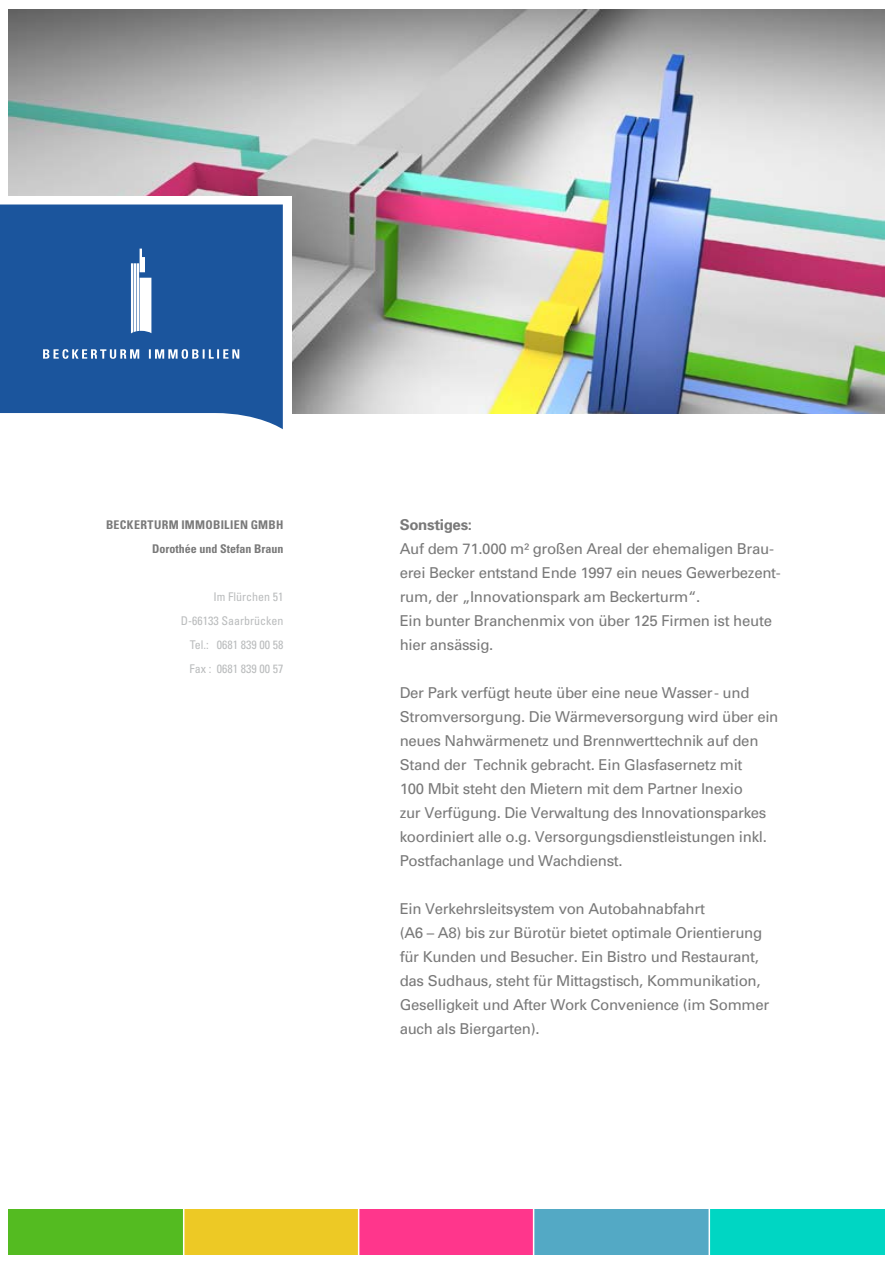
<style>
.page{position:relative;width:893px;height:1263px;background:#fff}
.page>*{position:absolute;margin:0;border:0;box-sizing:border-box;transform-origin:0 0}
.t1{font:15px/24px "Univers";letter-spacing:-.02em;color:#797979}
.t2{font:700 15px "Univers";letter-spacing:-.02em;color:#797979}
.t3{font:condensed 12px/24px "Univers";color:#babcbd;text-align:right}
.t4{font:700 condensed 12px/24px "Univers";color:#797979;text-align:right}
.t5{font:700 condensed 12px "Univers";letter-spacing:.025em;color:#797979}
</style>
<div class="page">
<img style="left:9px;top:9px;width:875px;height:404px">
<div style="left:0;top:196px;width:291px;height:219px;background:#fff"></div>
<div style="left:9px;top:1209px;width:175px;height:46px;background:#54bb21"></div>
<div style="left:184px;top:1209px;width:175px;height:46px;background:#edc925"></div>
<div style="left:359px;top:1209px;width:175px;height:46px;background:#ff368c"></div>
<div style="left:534px;top:1209px;width:175px;height:46px;background:#53a9c5"></div>
<div style="left:709px;top:1209px;width:175px;height:46px;background:#00d6c3"></div>
<hr style="left:183px;top:1206px;width:1px;height:53px;background:#fff">
<hr style="left:358px;top:1205px;width:1px;height:53px;background:#fff">
<hr style="left:533px;top:1206px;width:1px;height:52px;background:#fff">
<hr style="left:709px;top:1205px;width:1px;height:53px;background:#fff">
<svg style="left:0;top:204px;width:283px;height:225px;fill:#1b559d"></svg>
<svg style="left:43px;top:349px;width:196px;height:10px"></svg>
<svg style="left:131px;top:249px;width:20px;height:84px"></svg>
<p class="t5" style="left:106px;top:517px;width:87px">Beckerturm Immobili</p>
<p class="t4" style="left:152px;top:512px;width:133px">en GmbH<br>Dorothée und Stefan Braun</p>
<p class="t3" style="left:181px;top:584px;width:104px">Im Flürchen 51<br>D-66133 Saarbrücken<br>Tel.: 0681 839 00 58<br>Fax : 0681 839 00 57</p>
<p class="t2" style="left:400px;top:515px;width:74px">Sonstiges:</p>
<p class="t1" style="left:400px;top:536px;width:383px">Auf dem 71.000 m² großen Areal der ehemaligen Brau&shy;erei Becker entstand Ende 1997 ein neues Gewerbezent&shy;rum, der „Innovationspark am Beckerturm“.<br>Ein bunter Branchenmix von über 125 Firmen ist heute hier ansässig.</p>
<p class="t1" style="left:400px;top:680px;width:380px">Der Park verfügt heute über eine neue Wasser- und Stromversorgung. Die Wärmeversorgung wird über ein neues Nahwärmenetz und Brennwerttechnik auf den Stand der Technik gebracht. Ein Glasfasernetz mit<br>100 Mbit steht den Mietern mit dem Partner Inexio<br>zur Verfügung. Die Verwaltung des Innovationsparkes koordiniert alle o.g. Versorgungsdienstleistungen inkl.<br>Postfachanlage und Wachdienst.</p>
<p class="t1" style="left:400px;top:896px;width:371px">Ein Verkehrsleitsystem von Autobahnabfahrt<br>(A6 – A8) bis zur Bürotür bietet optimale Orientierung für Kunden und Besucher. Ein Bistro und Restaurant, das Sudhaus, steht für Mittagstisch, Kommunikation, Geselligkeit und After Work Convenience (im Sommer auch als Biergarten).</p>
</div>
